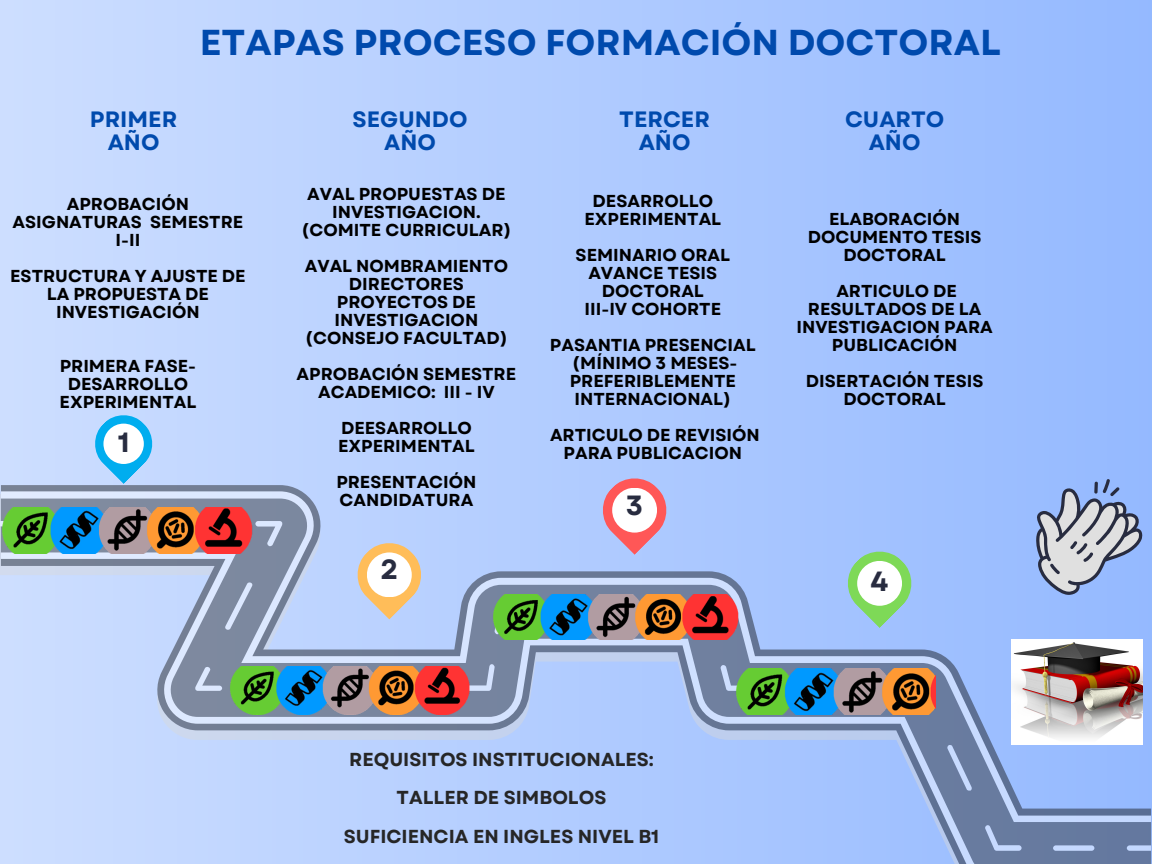
<style>
.page{position:relative;width:1152px;height:864px;background:#fff}
.page>*{position:absolute;margin:0;border:0;box-sizing:border-box;transform-origin:0 0}
.t1{font:700 36px "Garet";color:#004aad}
.t2{font:700 27.75px "Garet";color:#282c40}
.t3{font:700 22.2px/22.5px "Garet";color:#004aad;text-align:center}
.t4{font:700 18.75px "Garet";color:#262626}
.t5{font:700 17.25px/18px "Garet";color:#000;text-align:center}
</style>
<div class="page">
<div style="left:0;top:0;width:1152px;height:864px;background:linear-gradient(to right,#ccddfe,#95b9ff)"></div>
<svg style="left:1px;top:499px;width:1150px;height:365px;background:#aac1ee"></svg>
<svg style="left:255px;top:521px;width:27px;height:25px"></svg>
<svg style="left:225px;top:582px;width:28px;height:48px"></svg>
<svg style="left:195px;top:667px;width:27px;height:24px"></svg>
<svg style="left:465px;top:664px;width:30px;height:27px"></svg>
<svg style="left:720px;top:665px;width:34px;height:26px"></svg>
<svg style="left:947px;top:745px;width:25px;height:46px"></svg>
<svg style="left:985px;top:825px;width:37px;height:26px"></svg>
<svg style="left:1053px;top:845px;width:41px;height:6px"></svg>
<svg style="left:1127px;top:845px;width:24px;height:6px"></svg>
<svg style="left:92px;top:412px;width:63px;height:72px;background:#70c6f8"></svg>
<div style="left:103px;top:424px;width:41px;height:40px;background:#fff;border-radius:50%"></div>
<svg style="left:355px;top:540px;width:69px;height:80px;background:#d8c8b5"></svg>
<div style="left:367px;top:552px;width:45px;height:45px;background:#fff;border-radius:50%"></div>
<svg style="left:600px;top:475px;width:69px;height:80px;background:#d296b4"></svg>
<div style="left:612px;top:488px;width:45px;height:45px;background:#fff;border-radius:50%"></div>
<svg style="left:845px;top:549px;width:69px;height:79px;background:#91ccb2"></svg>
<div style="left:857px;top:561px;width:45px;height:45px;background:#fff;border-radius:50%"></div>
<img style="left:1011px;top:640px;width:132px;height:104px">
<svg style="left:1036px;top:479px;width:107px;height:116px;background:#9fafd0"></svg>
<img style="left:228px;top:666px;width:250px;height:49px">
<img style="left:0;top:507px;width:255px;height:46px">
<img style="left:492px;top:595px;width:249px;height:45px">
<img style="left:734px;top:669px;width:202px;height:46px">
<p class="t1" style="left:200px;top:17px;width:803px">ETAPAS PROCESO FORMACIÓN DOCTORAL</p>
<p class="t3" style="left:90px;top:109px;width:89px">PRIMER<br>AÑO</p>
<p class="t3" style="left:619px;top:109px;width:92px">TERCER<br>AÑO</p>
<p class="t3" style="left:845px;top:109px;width:101px">CUARTO<br>AÑO</p>
<p class="t3" style="left:353px;top:109px;width:116px">SEGUNDO<br>AÑO</p>
<h1 class="t5" style="left:13px;top:195px;width:232px">APROBACIÓN<br>ASIGNATURAS SEMESTRE<br>I-II</h1>
<h2 class="t5" style="left:10px;top:267px;width:237px">ESTRUCTURA Y AJUSTE DE<br>LA PROPUESTA DE<br>INVESTIGACIÓN</h2>
<h2 class="t5" style="left:60px;top:357px;width:138px">PRIMERA FASE-<br>DESARROLLO<br>EXPERIMENTAL</h2>
<p class="t2" style="left:118px;top:422px;width:13px">1</p>
<h2 class="t5" style="left:307px;top:185px;width:200px">AVAL PROPUESTAS DE<br>INVESTIGACION.</h2>
<h2 class="t5" style="left:301px;top:221px;width:212px">(COMITE CURRICULAR)</h2>
<p class="t5" style="left:305px;top:257px;width:205px">AVAL NOMBRAMIENTO<br>DIRECTORES<br>PROYECTOS DE<br>INVESTIGACION</p>
<p class="t5" style="left:305px;top:329px;width:204px">(CONSEJO FACULTAD)</p>
<p class="t5" style="left:297px;top:365px;width:221px">APROBACIÓN SEMESTRE<br>ACADEMICO: III - IV</p>
<p class="t5" style="left:338px;top:419px;width:138px;text-align:left">DEESARROLLO<br>EXPERIMENTAL</p>
<p class="t5" style="left:336px;top:473px;width:142px;text-align:left">PRESENTACIÓN<br>CANDIDATURA</p>
<p class="t2" style="left:380px;top:550px;width:19px">2</p>
<p class="t5" style="left:584px;top:192px;width:138px">DESARROLLO<br>EXPERIMENTAL</p>
<p class="t5" style="left:576px;top:246px;width:156px">SEMINARIO ORAL<br>AVANCE TESIS<br>DOCTORAL</p>
<p class="t5" style="left:585px;top:300px;width:138px">III-IV COHORTE</p>
<p class="t5" style="left:550px;top:336px;width:207px">PASANTIA PRESENCIAL</p>
<p class="t5" style="left:570px;top:354px;width:169px;text-align:justify">(MÍNIMO 3 MESES-PREFERIBLEMENTE INTERNACIONAL)</p>
<p class="t5" style="left:550px;top:426px;width:211px">ARTICULO DE REVISIÓN<br>PARA PUBLICACION</p>
<p class="t2" style="left:626px;top:485px;width:19px">3</p>
<p class="t5" style="left:808px;top:210px;width:175px">ELABORACIÓN<br>DOCUMENTO TESIS<br>DOCTORAL</p>
<p class="t5" style="left:796px;top:282px;width:198px">ARTICULO DE<br>RESULTADOS DE LA<br>INVESTIGACION PARA<br>PUBLICACIÓN</p>
<p class="t5" style="left:806px;top:372px;width:179px">DISERTACIÓN TESIS<br>DOCTORAL</p>
<p class="t2" style="left:871px;top:562px;width:19px">4</p>
<p class="t4" style="left:349px;top:746px;width:306px">REQUISITOS INSTITUCIONALES:</p>
<p class="t4" style="left:397px;top:784px;width:211px">TALLER DE SIMBOLOS</p>
<p class="t4" style="left:344px;top:823px;width:317px">SUFICIENCIA EN INGLES NIVEL B1</p>
</div>
